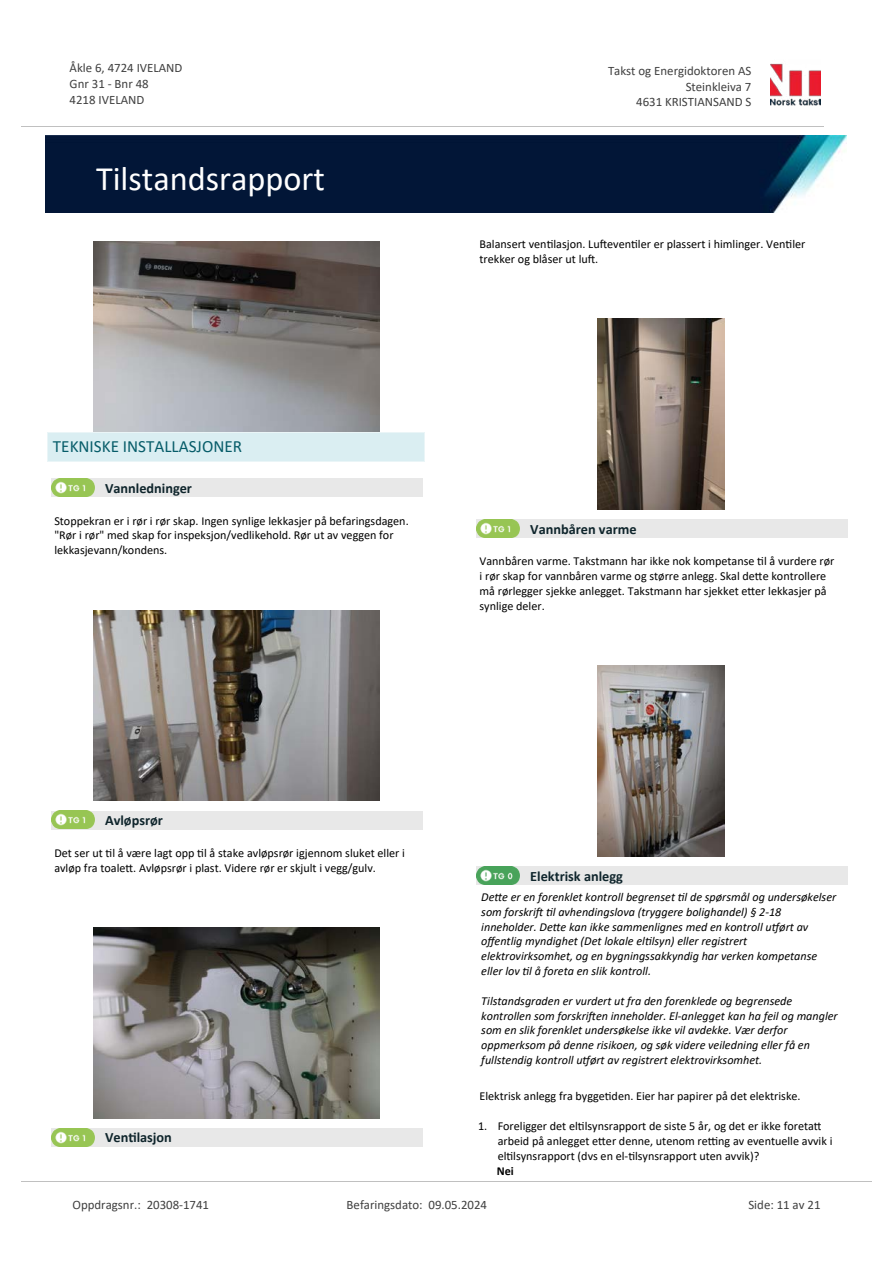
<style>
.page{position:relative;width:893px;height:1263px;background:#fff}
.page>*{position:absolute;margin:0;border:0;box-sizing:border-box;transform-origin:0 0}
.t1{font:34.35px "Calibri";color:#fff}
.t2{font:17.1px "Calibri";color:#065c69}
.t3{font:700 14.25px "Calibri";color:#0f252c}
.t4{font:12.9px/15.8px "Calibri";color:#404040}
.t5{font:12.15px/14.9px "Calibri";color:#000}
.t6{font:italic 12.15px/14.9px "Calibri";color:#000}
.t7{font:700 12.15px "Calibri";color:#000}
</style>
<div class="page">
<img style="left:93px;top:241px;width:286px;height:191px">
<div style="left:47px;top:432px;width:377px;height:29px;background:#daeef2"></div>
<svg style="left:47px;top:433px;width:1px;height:28px"></svg>
<svg style="left:424px;top:432px;width:1px;height:29px"></svg>
<hr style="left:47px;top:432px;width:377px;height:1px;background:#eaf5f7">
<hr style="left:47px;top:461px;width:377px;height:1px;background:#eaf5f7">
<div style="left:51px;top:479px;width:372px;height:18px;background:#e8e8e8"></div>
<svg style="left:56px;top:483px;width:39px;height:14px"></svg>
<img style="left:51px;top:478px;width:43px;height:18px">
<img style="left:93px;top:610px;width:286px;height:191px">
<div style="left:51px;top:811px;width:372px;height:18px;background:#e8e8e8"></div>
<img style="left:51px;top:810px;width:43px;height:19px">
<img style="left:93px;top:927px;width:286px;height:191px">
<div style="left:51px;top:1128px;width:372px;height:19px;background:#e8e8e8"></div>
<svg style="left:57px;top:1128px;width:38px;height:14px"></svg>
<img style="left:51px;top:1129px;width:43px;height:18px">
<img style="left:598px;top:319px;width:126px;height:190px">
<div style="left:477px;top:519px;width:371px;height:19px;background:#e8e8e8"></div>
<svg style="left:481px;top:524px;width:39px;height:14px"></svg>
<img style="left:477px;top:519px;width:42px;height:18px">
<img style="left:598px;top:666px;width:126px;height:190px">
<div style="left:477px;top:867px;width:371px;height:18px;background:#e8e8e8"></div>
<svg style="left:481px;top:871px;width:39px;height:14px"></svg>
<img style="left:477px;top:866px;width:42px;height:18px">
<img style="left:770px;top:63px;width:51px;height:43px">
<hr style="left:21px;top:127px;width:802px;height:1px;background:#c0c0c0">
<img style="left:46px;top:135px;width:800px;height:78px">
<hr style="left:21px;top:1181px;width:851px;height:1px;background:#c0c0c0">
<p class="t4" style="left:70px;top:60px;width:114px">Åkle 6, 4724 IVELAND<br>Gnr 31 - Bnr 48<br>4218 IVELAND</p>
<p class="t4" style="left:608px;top:63px;width:145px">Takst og Energidoktoren AS</p>
<p class="t4" style="left:686px;top:78px;width:67px">Steinkleiva 7</p>
<p class="t4" style="left:636px;top:94px;width:117px">4631 KRISTIANSAND S</p>
<h1 class="t1" style="left:96px;top:155px;width:230px">Tilstandsrapport</h1>
<h2 class="t2" style="left:53px;top:435px;width:191px">TEKNISKE INSTALLASJONER</h2>
<p class="t3" style="left:105px;top:478px;width:88px">Vannledninger</p>
<p class="t5" style="left:54px;top:513px;width:356px">Stoppekran er i rør i rør skap. Ingen synlige lekkasjer på befaringsdagen. "Rør i rør" med skap for inspeksjon/vedlikehold. Rør ut av veggen for lekkasjevann/kondens.</p>
<p class="t5" style="left:480px;top:236px;width:327px">Balansert ven琀椀lasjon. Lu昀琀even琀椀ler er plassert i himlinger. Ven琀椀ler trekker og blåser ut lu昀琀.</p>
<p class="t3" style="left:530px;top:519px;width:108px">Vannbåren varme</p>
<p class="t5" style="left:480px;top:554px;width:356px">Vannbåren varme. Takstmann har ikke nok kompetanse 琀椀l å vurdere rør i rør skap for vannbåren varme og større anlegg. Skal de琀琀e kontrollere må rørlegger sjekke anlegget. Takstmann har sjekket e琀琀er lekkasjer på synlige deler.</p>
<p class="t3" style="left:105px;top:810px;width:59px">Avløpsrør</p>
<p class="t5" style="left:54px;top:845px;width:352px">Det ser ut 琀椀l å være lagt opp 琀椀l å stake avløpsrør igjennom sluket eller i avløp fra toale琀琀. Avløpsrør i plast. Videre rør er skjult i vegg/gulv.</p>
<p class="t3" style="left:105px;top:1128px;width:68px">Ven琀椀lasjon</p>
<p class="t3" style="left:530px;top:866px;width:94px">Elektrisk anlegg</p>
<p class="t6" style="left:481px;top:889px;width:356px">De琀琀e er en forenklet kontroll begrenset 琀椀l de spørsmål og undersøkelser som forskri昀琀 琀椀l avhendingslova (tryggere bolighandel) § 2-18 inneholder. De琀琀e kan ikke sammenlignes med en kontroll u琀昀ørt av<br>o昀昀entlig myndighet (Det lokale el琀椀lsyn) eller registrert elektrovirksomhet, og en bygningssakkyndig har verken kompetanse eller lov 琀椀l å foreta en slik kontroll.</p>
<p class="t6" style="left:481px;top:993px;width:358px">Tilstandsgraden er vurdert ut fra den forenklede og begrensede kontrollen som forskri昀琀en inneholder. El-anlegget kan ha feil og mangler som en slik forenklet undersøkelse ikke vil avdekke. Vær derfor oppmerksom på denne risikoen, og søk videre veiledning eller få en fullstendig kontroll u琀昀ørt av registrert elektrovirksomhet.</p>
<p class="t5" style="left:480px;top:1088px;width:323px">Elektrisk anlegg fra bygge琀椀den. Eier har papirer på det elektriske.</p>
<p class="t5" style="left:498px;top:1118px;width:336px;text-indent:-20px">1. Foreligger det el琀椀lsynsrapport de siste 5 år, og det er ikke foreta琀琀arbeid på anlegget e琀琀er denne, utenom re琀紀ng av eventuelle avvik i el琀椀lsynsrapport (dvs en el-琀椀lsynsrapport uten avvik)?</p>
<p class="t7" style="left:497px;top:1162px;width:19px">Nei</p>
<p class="t4" style="left:72px;top:1197px;width:138px">Oppdragsnr.: 20308-1741</p>
<p class="t4" style="left:347px;top:1197px;width:142px">Befaringsdato: 09.05.2024</p>
<p class="t4" style="left:748px;top:1197px;width:74px">Side: 11 av 21</p>
</div>
